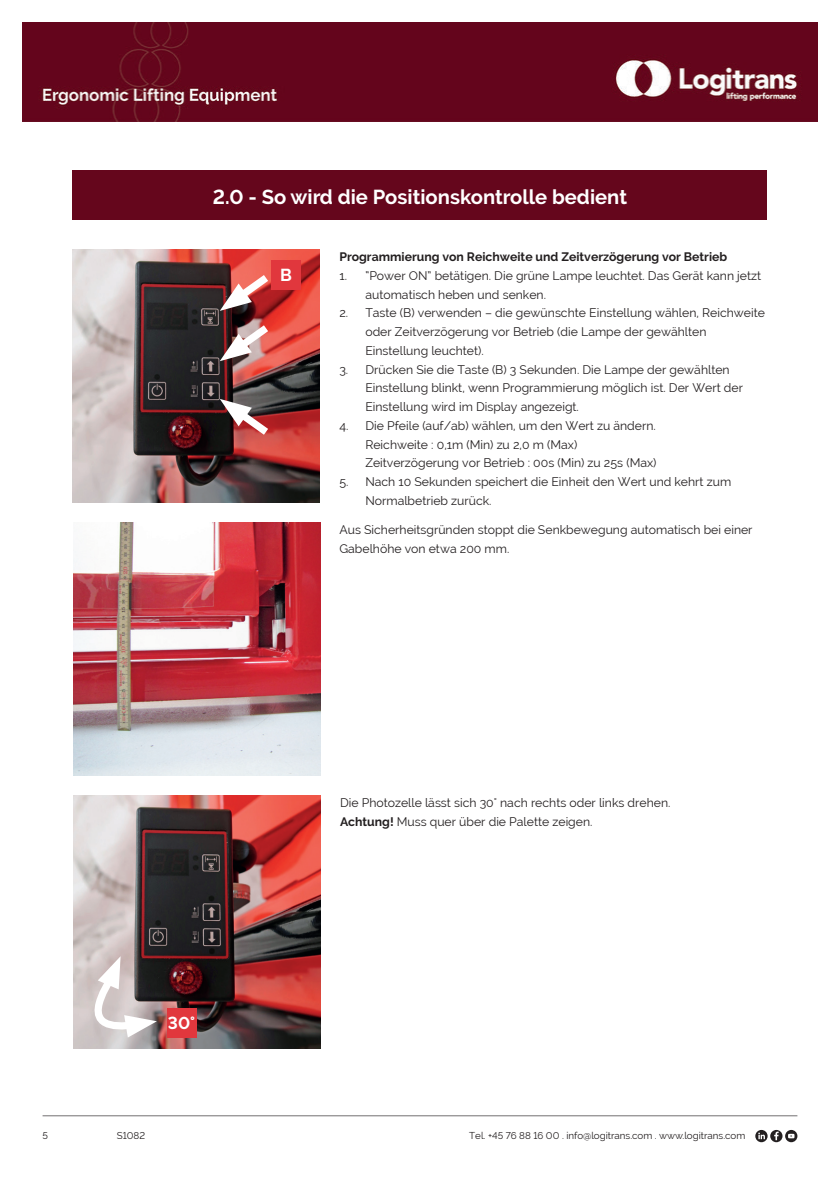
<style>
.page{position:relative;width:840px;height:1191px;background:#fff}
.page>*{position:absolute;margin:0;border:0;box-sizing:border-box;transform-origin:0 0}
.t1{font:700 20.2px "Raleway";color:#fff}
.t2{font:700 17.2px "Raleway";color:#fff}
.t3{font:12.2px/18.8px "Raleway";color:#231f20}
.t4{font:700 12.2px "Raleway";color:#231f20}
.t5{font:9.8px "Raleway";color:#231f20}
.s1{font-weight:700}
</style>
<div class="page">
<img style="left:23px;top:23px;width:793px;height:99px">
<svg style="left:754px;top:1130px;width:13px;height:12px"></svg>
<svg style="left:757px;top:1132px;width:7px;height:7px"></svg>
<svg style="left:784px;top:1130px;width:13px;height:12px"></svg>
<svg style="left:787px;top:1133px;width:7px;height:5px"></svg>
<svg style="left:769px;top:1130px;width:13px;height:12px"></svg>
<svg style="left:773px;top:1131px;width:5px;height:9px"></svg>
<hr style="left:43px;top:1115px;width:754px;height:1px;background:#231f20">
<img style="left:73px;top:250px;width:247px;height:253px">
<img style="left:73px;top:522px;width:247px;height:254px">
<div style="left:73px;top:170px;width:693px;height:49px;background:#65061c"></div>
<svg style="left:219px;top:399px;width:57px;height:43px"></svg>
<svg style="left:219px;top:318px;width:57px;height:43px"></svg>
<svg style="left:219px;top:268px;width:57px;height:43px"></svg>
<div style="left:271px;top:260px;width:29px;height:30px;background:#e1373d"></div>
<img style="left:73px;top:795px;width:247px;height:253px">
<div style="left:167px;top:1008px;width:29px;height:30px;background:#e1373d"></div>
<svg style="left:73px;top:956px;width:84px;height:81px"></svg>
<h1 class="t1" style="left:213px;top:185px;width:415px">2.0 - So wird die Positionskontrolle bedient</h1>
<h2 class="t2" style="left:280px;top:265px;width:13px">B</h2>
<p class="t4" style="left:339px;top:250px;width:389px">Programmierung von Reichweite und Zeitverzögerung vor Betrieb</p>
<p class="t3" style="left:365px;top:266px;width:397px;text-indent:-26px">1. “Power ON” betätigen. Die grüne Lampe leuchtet. Das Gerät kann jetzt automatisch heben und senken.</p>
<p class="t3" style="left:365px;top:304px;width:401px;text-indent:-26px">2. Taste (B) verwenden – die gewünschte Einstellung wählen, Reichweite oder Zeitverzögerung vor Betrieb (die Lampe der gewählten<br>Einstellung leuchtet).</p>
<p class="t3" style="left:365px;top:360px;width:379px;text-indent:-26px">3. Drücken Sie die Taste (B) 3 Sekunden. Die Lampe der gewählten<br>Einstellung blinkt, wenn Programmierung möglich ist. Der Wert der<br>Einstellung wird im Display angezeigt.</p>
<p class="t3" style="left:365px;top:416px;width:292px;text-indent:-26px">4. Die Pfeile (auf/ab) wählen, um den Wert zu ändern.<br>Reichweite : 0,1m (Min) zu 2,0 m (Max)<br>Zeitverzögerung vor Betrieb : 00s (Min) zu 25s (Max)</p>
<p class="t3" style="left:365px;top:472px;width:367px;text-indent:-26px">5. Nach 10 Sekunden speichert die Einheit den Wert und kehrt zum<br>Normalbetrieb zurück.</p>
<p class="t3" style="left:339px;top:520px;width:414px">Aus Sicherheitsgründen stoppt die Senkbewegung automatisch bei einer<br>Gabelhöhe von etwa 200 mm.</p>
<h2 class="t2" style="left:168px;top:1013px;width:29px">30°</h2>
<p class="t3" style="left:340px;top:793px;width:332px">Die Photozelle lässt sich 30° nach rechts oder links drehen.<br><span class="s1">Achtung!</span> Muss quer über die Palette zeigen.</p>
<p class="t5" style="left:43px;top:1130px;width:7px">5</p>
<p class="t5" style="left:117px;top:1130px;width:30px">S1082</p>
<p class="t5" style="left:469px;top:1130px;width:277px">Tel. +45 76 88 16 00 . info@logitrans.com . www.logitrans.com</p>
</div>
